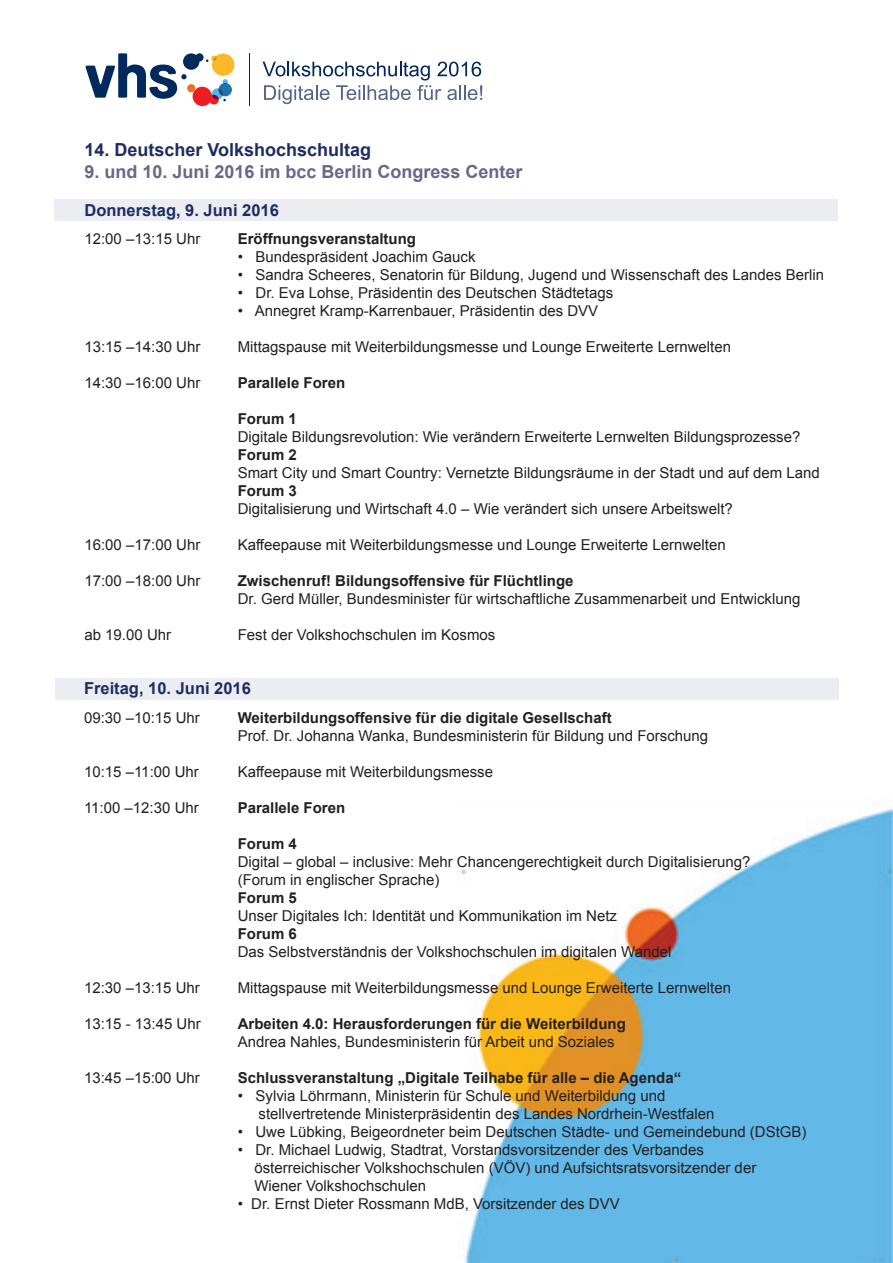
<style>
.page{position:relative;width:893px;height:1263px;background:#fff}
.page>*{position:absolute;margin:0;border:0;box-sizing:border-box;transform-origin:0 0}
.t1{font:700 18px "Arial";color:#68678b}
.t2{font:700 18px "Arial";color:#1d2d61}
.t3{font:700 16.5px "Arial";color:#1d2d61}
.t4{font:15px/18px "Arial";color:#231f20}
.t5{font:700 15px "Arial";color:#231f20}
</style>
<div class="page">
<img style="left:460px;top:804px;width:433px;height:459px">
<div style="left:55px;top:678px;width:783px;height:21px;background:#ecedf2"></div>
<div style="left:55px;top:199px;width:783px;height:21px;background:#ecedf2"></div>
<hr style="left:249px;top:53px;width:1px;height:53px;background:#231f20">
<svg style="left:263px;top:62px;width:219px;height:42px"></svg>
<svg style="left:86px;top:53px;width:148px;height:53px"></svg>
<p class="t2" style="left:84px;top:137px;width:288px">14. Deutscher Volkshochschultag</p>
<p class="t1" style="left:84px;top:160px;width:440px">9. und 10. Juni 2016 im bcc Berlin Congress Center</p>
<p class="t3" style="left:84px;top:199px;width:196px">Donnerstag, 9. Juni 2016</p>
<p class="t4" style="left:84px;top:230px;width:117px">12:00 –13:15 Uhr</p>
<p class="t5" style="left:238px;top:229px;width:180px">Eröffnungsveranstaltung</p>
<p class="t4" style="left:238px;top:248px;width:239px">• Bundespräsident Joachim Gauck</p>
<p class="t4" style="left:238px;top:266px;width:588px">• Sandra Scheeres, Senatorin für Bildung, Jugend und Wissenschaft des Landes Berlin</p>
<p class="t4" style="left:238px;top:284px;width:377px">• Dr. Eva Lohse, Präsidentin des Deutschen Städtetags</p>
<p class="t4" style="left:238px;top:302px;width:362px">• Annegret Kramp-Karrenbauer, Präsidentin des DVV</p>
<p class="t4" style="left:238px;top:338px;width:495px">Mittagspause mit Weiterbildungsmesse und Lounge Erweiterte Lernwelten</p>
<p class="t5" style="left:238px;top:373px;width:109px">Parallele Foren</p>
<p class="t5" style="left:238px;top:409px;width:61px">Forum 1</p>
<p class="t4" style="left:238px;top:428px;width:564px">Digitale Bildungsrevolution: Wie verändern Erweiterte Lernwelten Bildungsprozesse?</p>
<p class="t5" style="left:238px;top:445px;width:61px">Forum 2</p>
<p class="t4" style="left:238px;top:464px;width:583px">Smart City und Smart Country: Vernetzte Bildungsräume in der Stadt und auf dem Land</p>
<p class="t5" style="left:238px;top:481px;width:61px">Forum 3</p>
<p class="t4" style="left:238px;top:500px;width:497px">Digitalisierung und Wirtschaft 4.0 – Wie verändert sich unsere Arbeitswelt?</p>
<p class="t4" style="left:238px;top:536px;width:490px">Kaffeepause mit Weiterbildungsmesse und Lounge Erweiterte Lernwelten</p>
<p class="t5" style="left:238px;top:571px;width:337px">Zwischenruf! Bildungsoffensive für Flüchtlinge</p>
<p class="t4" style="left:238px;top:590px;width:564px">Dr. Gerd Müller, Bundesminister für wirtschaftliche Zusammenarbeit und Entwicklung</p>
<p class="t4" style="left:238px;top:626px;width:259px">Fest der Volkshochschulen im Kosmos</p>
<p class="t4" style="left:84px;top:338px;width:117px">13:15 –14:30 Uhr</p>
<p class="t4" style="left:84px;top:374px;width:117px">14:30 –16:00 Uhr</p>
<p class="t4" style="left:84px;top:536px;width:117px">16:00 –17:00 Uhr</p>
<p class="t4" style="left:84px;top:572px;width:117px">17:00 –18:00 Uhr</p>
<p class="t4" style="left:84px;top:626px;width:88px">ab 19.00 Uhr</p>
<p class="t3" style="left:84px;top:677px;width:168px">Freitag, 10. Juni 2016</p>
<p class="t4" style="left:84px;top:708px;width:117px">09:30 –10:15 Uhr</p>
<p class="t5" style="left:238px;top:707px;width:375px">Weiterbildungsoffensive für die digitale Gesellschaft</p>
<p class="t4" style="left:238px;top:726px;width:472px">Prof. Dr. Johanna Wanka, Bundesministerin für Bildung und Forschung</p>
<p class="t4" style="left:238px;top:762px;width:257px">Kaffeepause mit Weiterbildungsmesse</p>
<p class="t5" style="left:238px;top:797px;width:109px">Parallele Foren</p>
<p class="t5" style="left:238px;top:833px;width:61px">Forum 4</p>
<p class="t4" style="left:238px;top:852px;width:514px">Digital – global – inclusive: Mehr Chancengerechtigkeit durch Digitalisierung? (Forum in englischer Sprache)</p>
<p class="t5" style="left:238px;top:887px;width:61px">Forum 5</p>
<p class="t4" style="left:238px;top:906px;width:381px">Unser Digitales Ich: Identität und Kommunikation im Netz</p>
<p class="t5" style="left:238px;top:923px;width:61px">Forum 6</p>
<p class="t4" style="left:238px;top:942px;width:435px">Das Selbstverständnis der Volkshochschulen im digitalen Wandel</p>
<p class="t4" style="left:238px;top:978px;width:495px">Mittagspause mit Weiterbildungsmesse und Lounge Erweiterte Lernwelten</p>
<p class="t5" style="left:238px;top:1013px;width:390px">Arbeiten 4.0: Herausforderungen für die Weiterbildung</p>
<p class="t4" style="left:238px;top:1032px;width:378px">Andrea Nahles, Bundesministerin für Arbeit und Soziales</p>
<p class="t5" style="left:238px;top:1067px;width:445px">Schlussveranstaltung „Digitale Teilhabe für alle – die Agenda“</p>
<p class="t4" style="left:259px;top:1086px;width:457px;text-indent:-21px">• Sylvia Löhrmann, Ministerin für Schule und Weiterbildung und stellvertretende Ministerpräsidentin des Landes Nordrhein-Westfalen</p>
<p class="t4" style="left:238px;top:1122px;width:570px">• Uwe Lübking, Beigeordneter beim Deutschen Städte- und Gemeindebund (DStGB)</p>
<p class="t4" style="left:254px;top:1140px;width:503px;text-indent:-17px">• Dr. Michael Ludwig, Stadtrat, Vorstandsvorsitzender des Verbandes österreichischer Volkshochschulen (VÖV) und Aufsichtsratsvorsitzender der<br>Wiener Volkshochschulen</p>
<p class="t4" style="left:238px;top:1194px;width:384px">• Dr. Ernst Dieter Rossmann MdB, Vorsitzender des DVV</p>
<p class="t4" style="left:84px;top:762px;width:116px">10:15 –11:00 Uhr</p>
<p class="t4" style="left:84px;top:798px;width:116px">11:00 –12:30 Uhr</p>
<p class="t4" style="left:84px;top:978px;width:117px">12:30 –13:15 Uhr</p>
<p class="t4" style="left:84px;top:1014px;width:118px">13:15 - 13:45 Uhr</p>
<p class="t4" style="left:84px;top:1068px;width:117px">13:45 –15:00 Uhr</p>
</div>
